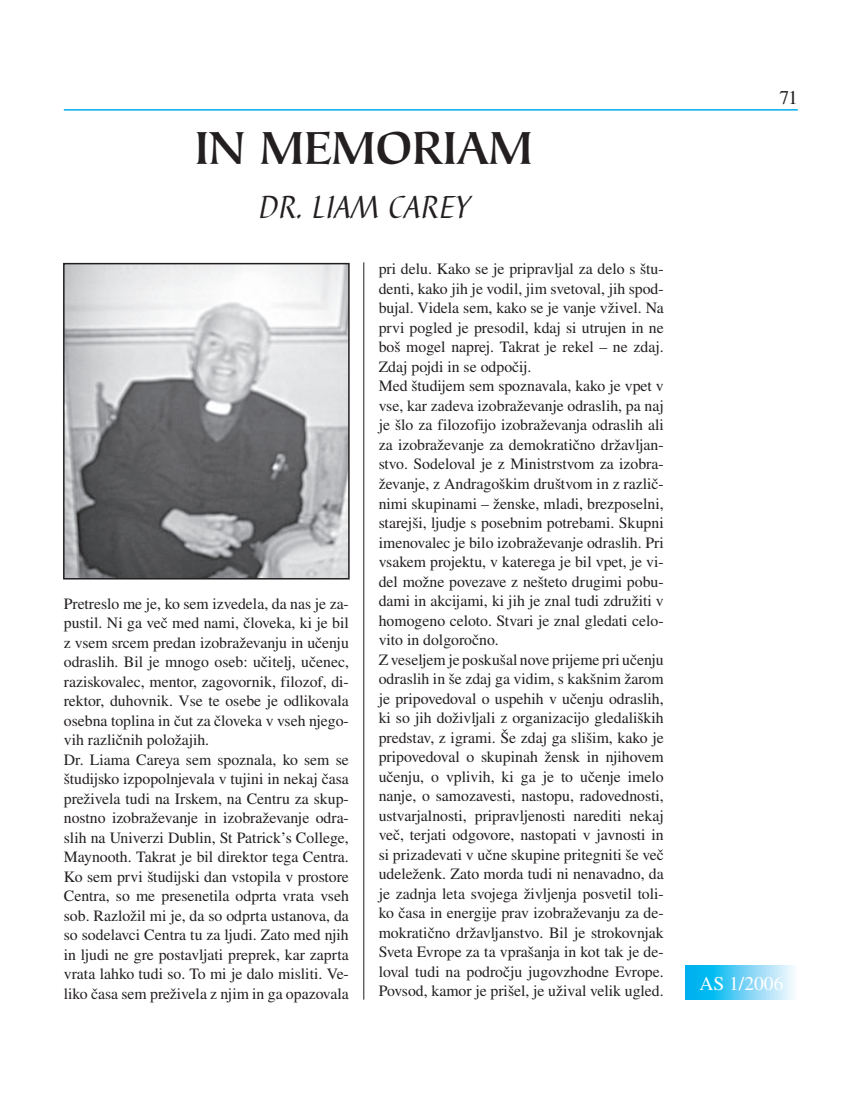
<style>
.page{position:relative;width:851px;height:1106px;background:#fff}
.page>*{position:absolute;margin:0;border:0;box-sizing:border-box;transform-origin:0 0}
.t1{font:500 48px "Tiepolo Itc TEE";color:#231f20}
.t2{font:italic 33px "Barbedor TEE";color:#231f20}
.t3{font:19.5px "Nimbus Rom No 9 LEE";color:#fff}
.t4{font:19.5px "Nimbus Rom No 9 LEE";color:#231f20}
.t5{font:15.75px/19.5px "Nimbus Rom No 9 LEE";color:#231f20}
</style>
<div class="page">
<svg style="left:685px;top:965px;width:109px;height:34px;background:#63cff5"></svg>
<hr style="left:64px;top:109px;width:733px;height:2px;background:#00aeef">
<img style="left:66px;top:266px;width:280px;height:310px">
<div style="left:63px;top:263px;width:286px;height:316px;border:2px solid #231f20"></div>
<hr style="left:363px;top:262px;width:1px;height:737px;background:#231f20">
<h1 class="t1" style="left:195px;top:115px;width:339px">IN MEMORIAM</h1>
<h2 class="t2" style="left:258px;top:188px;width:212px">DR. LIAM CAREY</h2>
<p class="t5" style="left:64px;top:594px;width:286px">Pretreslo me je, ko sem izvedela, da nas je za&shy;pustil. Ni ga več med nami, človeka, ki je bil z vsem srcem predan izobraževanju in učenju odraslih. Bil je mnogo oseb: učitelj, učenec, raziskovalec, mentor, zagovornik, filozof, di&shy;rektor, duhovnik. Vse te osebe je odlikovala osebna toplina in čut za človeka v vseh njego&shy;vih različnih položajih.<br>Dr. Liama Careya sem spoznala, ko sem se študijsko izpopolnjevala v tujini in nekaj časa preživela tudi na Irskem, na Centru za skup&shy;nostno izobraževanje in izobraževanje odra&shy;slih na Univerzi Dublin, St Patrick’s College, Maynooth. Takrat je bil direktor tega Centra.<br>Ko sem prvi študijski dan vstopila v prostore Centra, so me presenetila odprta vrata vseh sob. Razložil mi je, da so odprta ustanova, da so sodelavci Centra tu za ljudi. Zato med njih in ljudi ne gre postavljati preprek, kar zaprta vrata lahko tudi so. To mi je dalo misliti. Ve&shy;liko časa sem preživela z njim in ga opazovala</p>
<p class="t5" style="left:378px;top:259px;width:286px">pri delu. Kako se je pripravljal za delo s štu&shy;denti, kako jih je vodil, jim svetoval, jih spod&shy;bujal. Videla sem, kako se je vanje vživel. Na prvi pogled je presodil, kdaj si utrujen in ne boš mogel naprej. Takrat je rekel – ne zdaj.<br>Zdaj pojdi in se odpočij.<br>Med študijem sem spoznavala, kako je vpet v vse, kar zadeva izobraževanje odraslih, pa naj je šlo za filozofijo izobraževanja odraslih ali za izobraževanje za demokratično državljan&shy;stvo. Sodeloval je z Ministrstvom za izobra&shy;ževanje, z Andragoškim društvom in z različ&shy;nimi skupinami – ženske, mladi, brezposelni, starejši, ljudje s posebnim potrebami. Skupni imenovalec je bilo izobraževanje odraslih. Pri vsakem projektu, v katerega je bil vpet, je vi&shy;del možne povezave z nešteto drugimi pobu&shy;dami in akcijami, ki jih je znal tudi združiti v homogeno celoto. Stvari je znal gledati celo&shy;vito in dolgoročno.<br>Z veseljem je poskušal nove prijeme pri učenju odraslih in še zdaj ga vidim, s kakšnim žarom je pripovedoval o uspehih v učenju odraslih, ki so jih doživljali z organizacijo gledaliških predstav, z igrami. Še zdaj ga slišim, kako je pripovedoval o skupinah žensk in njihovem učenju, o vplivih, ki ga je to učenje imelo nanje, o samozavesti, nastopu, radovednosti, ustvarjalnosti, pripravljenosti narediti nekaj več, terjati odgovore, nastopati v javnosti in si prizadevati v učne skupine pritegniti še več udeleženk. Zato morda tudi ni nenavadno, da je zadnja leta svojega življenja posvetil toli&shy;ko časa in energije prav izobraževanju za de&shy;mokratično državljanstvo. Bil je strokovnjak Sveta Evrope za ta vprašanja in kot tak je de&shy;loval tudi na področju jugovzhodne Evrope.<br>Povsod, kamor je prišel, je užival velik ugled.</p>
<p class="t4" style="left:779px;top:86px;width:20px">71</p>
<p class="t3" style="left:699px;top:972px;width:85px">AS 1/2006</p>
</div>
